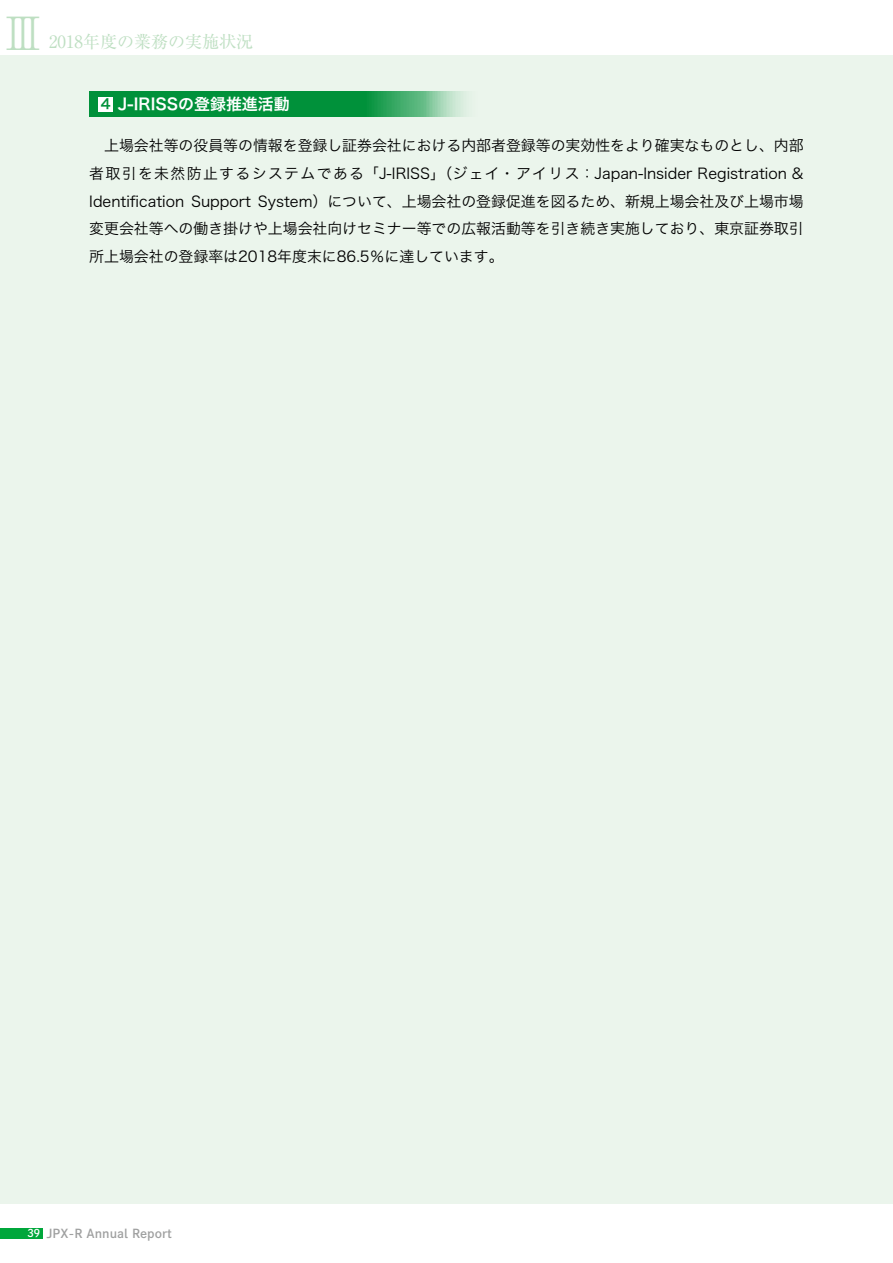
<style>
.page{position:relative;width:893px;height:1263px;background:#fff}
.page>*{position:absolute;margin:0;border:0;box-sizing:border-box;transform-origin:0 0}
.t1{font:300 45.75px "Ryumin Pr 6";color:#bedfc2}
.t2{font:16.95px "Ryumin Pr 6";color:#bedfc2}
.t3{font:15.9px "Hira Kaku Std N W6";color:#fff}
.t4{font:14.85px/27.6px "Hira Kaku Std N W3";color:#000;text-align:justify}
.t5{font:12.15px "Shuei Go Kin Std B";color:#9fa0a0}
.s1{font-size:13.8px;color:#00913a}
.s2{font-size:10.65px;color:#fff}
</style>
<div class="page">
<div style="left:0;top:55px;width:893px;height:1148px;background:#ebf5ec"></div>
<div style="left:0;top:1228px;width:43px;height:10px;background:#00a73b"></div>
<svg style="left:89px;top:91px;width:378px;height:26px;background:#1c9d4f"></svg>
<div style="left:99px;top:97px;width:14px;height:14px;background:#fff"></div>
<h1 class="t1" style="left:0;top:-3px;width:47px">Ⅲ</h1>
<p class="t2" style="left:49px;top:28px;width:206px">2018年度の業務の実施状況</p>
<p class="t3" style="left:101px;top:92px;width:190px"><span class="s1">4</span> J-IRISSの登録推進活動</p>
<p class="t4" style="left:89px;top:132px;width:716px">　上場会社等の役員等の情報を登録し証券会社における内部者登録等の実効性をより確実なものとし、内部者取引を未然防止するシステムである「J-IRISS」（ジェイ・アイリス：Japan-Insider Registration &amp; Identification Support System）について、上場会社の登録促進を図るため、新規上場会社及び上場市場変更会社等への働き掛けや上場会社向けセミナー等での広報活動等を引き続き実施しており、東京証券取引所上場会社の登録率は2018年度末に86.5％に達しています。</p>
<p class="t5" style="left:27px;top:1225px;width:146px"><span class="s2">39</span> JPX-R Annual Report</p>
</div>
